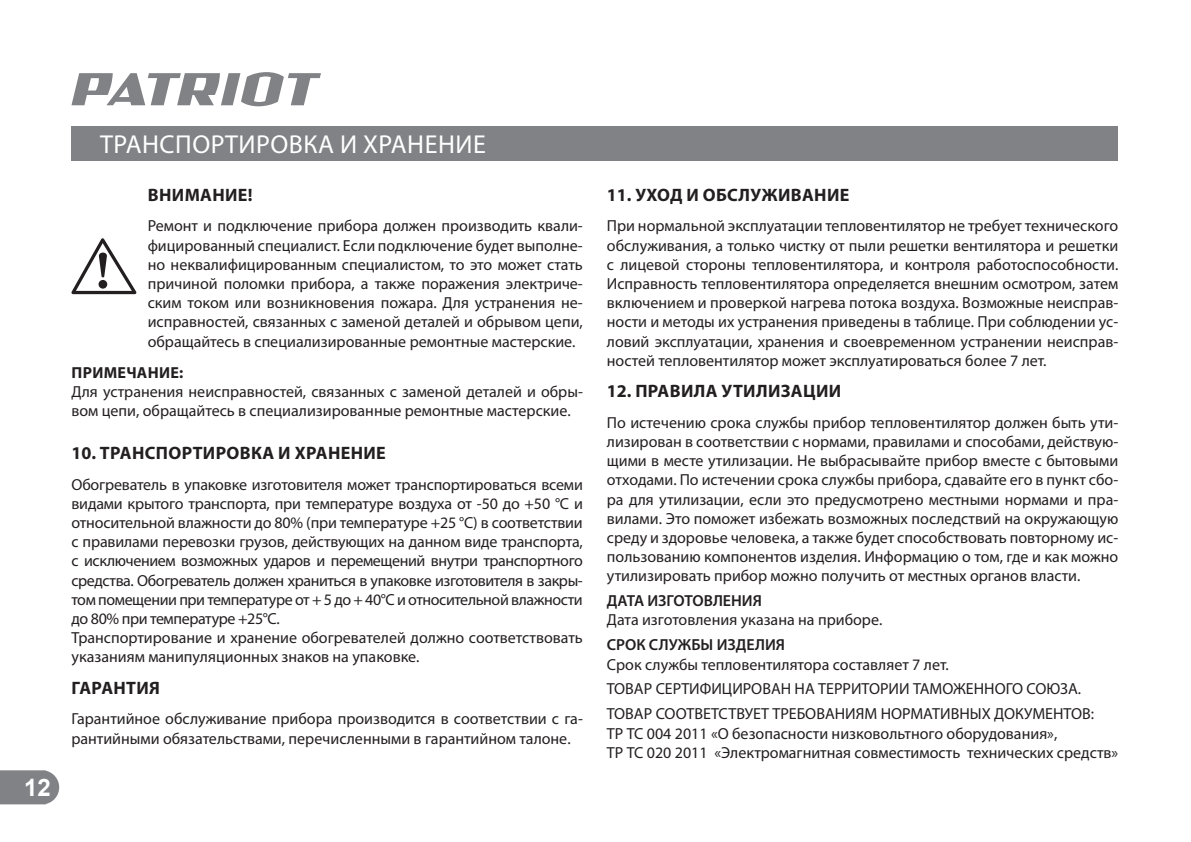
<style>
.page{position:relative;width:1191px;height:842px;background:#fff}
.page>*{position:absolute;margin:0;border:0;box-sizing:border-box;transform-origin:0 0}
.t1{font:26px "Myriad Pro";letter-spacing:.02em;color:#fff}
.t2{font:700 24px "Arial";color:#fff}
.t3{font:700 18px "Myriad Pro";letter-spacing:.02em;color:#231f20}
.t4{font:16px/19.2px "Myriad Pro";color:#231f20}
.t5{font:600 16px "Myriad Pro";color:#231f20}
.t6{font:700 16px "Myriad Pro";letter-spacing:.02em;color:#231f20}
</style>
<div class="page">
<svg style="left:0;top:770px;width:59px;height:34px;background:#888a8d"></svg>
<div style="left:71px;top:126px;width:1047px;height:34px;background:#808285"></div>
<svg style="left:71px;top:72px;width:250px;height:34px"></svg>
<svg style="left:71px;top:238px;width:66px;height:56px"></svg>
<h2 class="t2" style="left:24px;top:770px;width:28px">12</h2>
<h1 class="t1" style="left:100px;top:128px;width:387px">ТРАНСПОРТИРОВКА И ХРАНЕНИЕ</h1>
<p class="t3" style="left:148px;top:185px;width:106px">ВНИМАНИЕ!</p>
<p class="t4" style="left:148px;top:216px;width:437px;text-align:justify">Ремонт и подключение прибора должен производить квали&shy;фицированный специалист. Если подключение будет выполне&shy;но неквалифицированным специалистом, то это может стать причиной поломки прибора, а также поражения электриче&shy;ским током или возникновения пожара. Для устранения не&shy;исправностей, связанных с заменой деталей и обрывом цепи, обращайтесь в специализированные ремонтные мастерские.</p>
<p class="t6" style="left:72px;top:363px;width:113px">ПРИМЕЧАНИЕ:</p>
<p class="t4" style="left:71px;top:382px;width:513px">Для устранения неисправностей, связанных с заменой деталей и обры&shy;вом цепи, обращайтесь в специализированные ремонтные мастерские.</p>
<p class="t3" style="left:71px;top:443px;width:316px">10. ТРАНСПОРТИРОВКА И ХРАНЕНИЕ</p>
<p class="t4" style="left:71px;top:474px;width:513px">Обогреватель в упаковке изготовителя может транспортироваться всеми видами крытого транспорта, при температуре воздуха от -50 до +50 °С и относительной влажности до 80% (при температуре +25 °С) в соответствии с правилами перевозки грузов, действующих на данном виде транспорта, с исключением возможных ударов и перемещений внутри транспортного средства. Обогреватель должен храниться в упаковке изготовителя в закры&shy;том помещении при температуре от + 5 до + 40°С и относительной влажности до 80% при температуре +25°С.<br>Транспортирование и хранение обогревателей должно соответствовать указаниям манипуляционных знаков на упаковке.</p>
<p class="t3" style="left:72px;top:677px;width:90px">ГАРАНТИЯ</p>
<p class="t4" style="left:71px;top:709px;width:513px">Гарантийное обслуживание прибора производится в соответствии с га&shy;рантийными обязательствами, перечисленными в гарантийном талоне.</p>
<p class="t3" style="left:607px;top:185px;width:244px">11. УХОД И ОБСЛУЖИВАНИЕ</p>
<p class="t4" style="left:607px;top:216px;width:513px;text-align:justify">При нормальной эксплуатации тепловентилятор не требует технического обслуживания, а только чистку от пыли решетки вентилятора и решетки с лицевой стороны тепловентилятора, и контроля работоспособности.<br>Исправность тепловентилятора определяется внешним осмотром, затем включением и проверкой нагрева потока воздуха. Возможные неисправ&shy;ности и методы их устранения приведены в таблице. При соблюдении ус&shy;ловий эксплуатации, хранения и своевременном устранении неисправ&shy;ностей тепловентилятор может эксплуатироваться более 7 лет.</p>
<p class="t3" style="left:607px;top:381px;width:236px">12. ПРАВИЛА УТИЛИЗАЦИИ</p>
<p class="t4" style="left:607px;top:412px;width:513px;text-align:justify">По истечению срока службы прибор тепловентилятор должен быть ути&shy;лизирован в соответствии с нормами, правилами и способами, действую&shy;щими в месте утилизации. Не выбрасывайте прибор вместе с бытовыми отходами. По истечении срока службы прибора, сдавайте его в пункт сбо&shy;ра для утилизации, если это предусмотрено местными нормами и пра&shy;вилами. Это поможет избежать возможных последствий на окружающую среду и здоровье человека, а также будет способствовать повторному ис&shy;пользованию компонентов изделия. Информацию о том, где и как можно утилизировать прибор можно получить от местных органов власти.</p>
<p class="t5" style="left:607px;top:590px;width:157px">ДАТА ИЗГОТОВЛЕНИЯ</p>
<p class="t4" style="left:607px;top:610px;width:277px">Дата изготовления указана на приборе.</p>
<p class="t5" style="left:607px;top:634px;width:180px">СРОК СЛУЖБЫ ИЗДЕЛИЯ</p>
<p class="t4" style="left:607px;top:651px;width:489px;line-height:24.8px">Срок службы тепловентилятора составляет 7 лет.<br>ТОВАР СЕРТИФИЦИРОВАН НА ТЕРРИТОРИИ ТАМОЖЕННОГО СОЮЗА.<br>ТОВАР СООТВЕТСТВУЕТ ТРЕБОВАНИЯМ НОРМАТИВНЫХ ДОКУМЕНТОВ:</p>
<p class="t4" style="left:607px;top:723px;width:513px">ТР ТС 004 2011 «О безопасности низковольтного оборудования»,<br>ТР ТС 020 2011 «Электромагнитная совместимость технических средств»</p>
</div>
